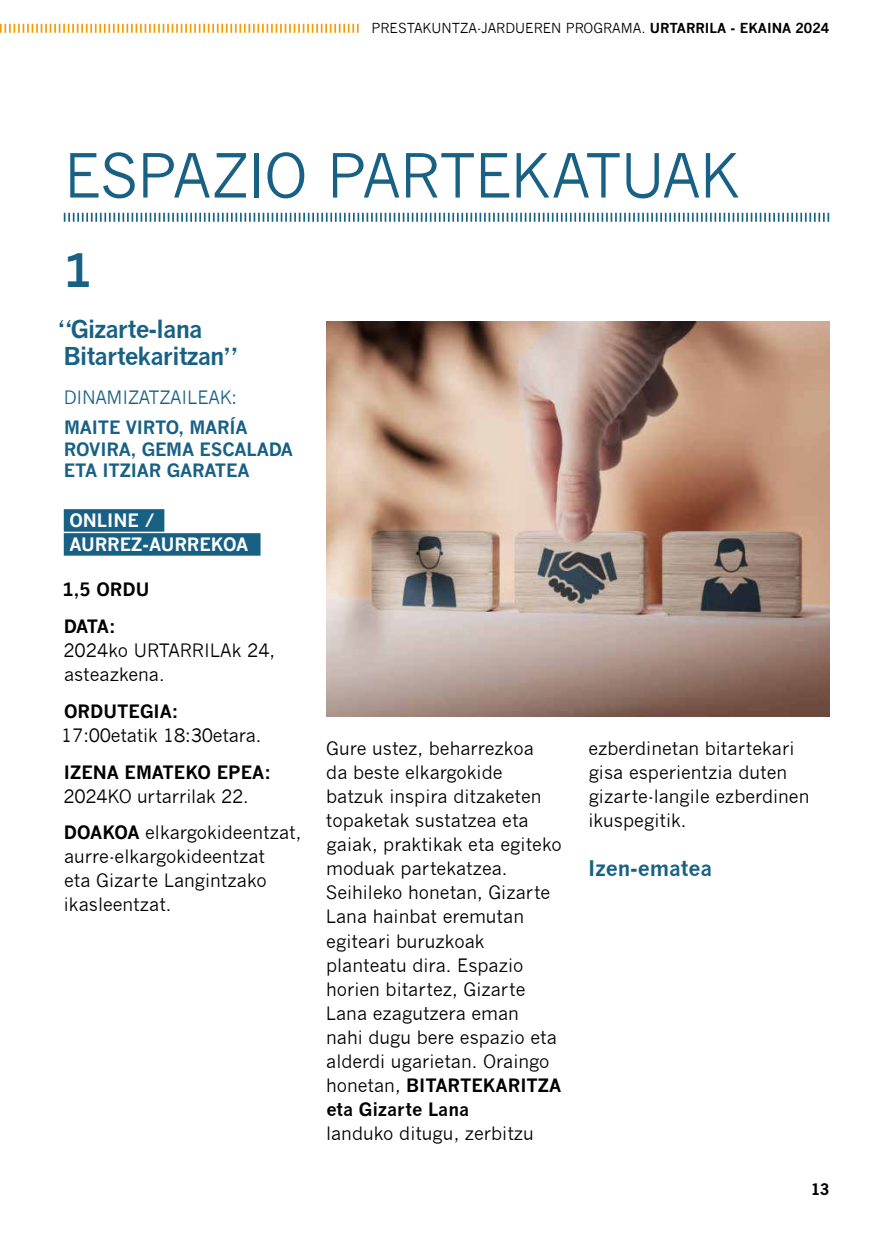
<style>
.page{position:relative;width:893px;height:1234px;background:#fff}
.page>*{position:absolute;margin:0;border:0;box-sizing:border-box;transform-origin:0 0}
.t1{font:60px "News Gothic";letter-spacing:-.025em;color:#186185}
.t2{font:700 45px "News Gothic";color:#186185}
.t3{font:700 24px/27px "News Gothic";letter-spacing:-.04em;color:#186185}
.t4{font:700 21px "News Gothic";color:#186185}
.t5{font:18px/24px "News Gothic";color:#000}
.t6{font:700 18px/21.6px "News Gothic";letter-spacing:-.01em;color:#186185}
.t7{font:700 18px "News Gothic";color:#000}
.t8{font:700 18px/24px "News Gothic";color:#fff}
.t9{font:18px "News Gothic";letter-spacing:-.01em;color:#186185}
.t10{font:700 18px/36.8px "News Gothic";letter-spacing:-.03em;color:#000}
.t11{font:700 15px "News Gothic Std";color:#000}
.t12{font:13.5px "News Gothic";color:#000}
.s1{font-weight:700}
</style>
<div class="page">
<svg style="left:0;top:24px;width:359px;height:9px"></svg>
<div style="left:64px;top:509px;width:100px;height:22px;background:#186185"></div>
<div style="left:64px;top:533px;width:197px;height:22px;background:#186185"></div>
<img style="left:326px;top:321px;width:503px;height:395px">
<svg style="left:64px;top:213px;width:765px;height:9px"></svg>
<p class="t12" style="left:371px;top:21px;width:459px">PRESTAKUNTZA-JARDUEREN PROGRAMA. <span class="s1">URTARRILA - EKAINA 2024</span></p>
<h1 class="t1" style="left:64px;top:141px;width:677px">ESPAZIO PARTEKATUAK</h1>
<h2 class="t2" style="left:64px;top:243px;width:30px">1</h2>
<h3 class="t3" style="left:58px;top:315px;width:181px">“Gizarte-lana<br>Bitartekaritzan”</h3>
<p class="t9" style="left:64px;top:387px;width:175px">DINAMIZATZAILEAK:</p>
<p class="t6" style="left:64px;top:416px;width:230px">MAITE VIRTO, MARÍA<br>ROVIRA, GEMA ESCALADA<br>ETA ITZIAR GARATEA</p>
<p class="t8" style="left:69px;top:508px;width:180px">ONLINE /<br>AURREZ-AURREKOA</p>
<p class="t10" style="left:63px;top:571px;width:88px">1,5 ORDU<br>DATA:</p>
<p class="t5" style="left:63px;top:638px;width:213px">2024ko URTARRILAk 24, asteazkena.</p>
<p class="t7" style="left:64px;top:700px;width:116px">ORDUTEGIA:</p>
<p class="t5" style="left:61px;top:723px;width:202px">17:00etatik 18:30etara.</p>
<p class="t7" style="left:64px;top:760px;width:208px">IZENA EMATEKO EPEA:</p>
<p class="t5" style="left:63px;top:777px;width:240px;line-height:36.8px">2024KO urtarrilak 22.<br><span class="s1">DOAKOA</span> elkargokideentzat,</p>
<p class="t5" style="left:64px;top:844px;width:205px;text-align:justify">aurre-elkargokideentzat eta Gizarte Langintzako ikasleentzat.</p>
<p class="t5" style="left:326px;top:736px;width:238px">Gure ustez, beharrezkoa<br>da beste elkargokide batzuk inspira ditzaketen topaketak sustatzea eta gaiak, praktikak eta egiteko moduak partekatzea.<br>Seihileko honetan, Gizarte<br>Lana hainbat eremutan egiteari buruzkoak planteatu dira. Espazio horien bitartez, Gizarte<br>Lana ezagutzera eman<br>nahi dugu bere espazio eta alderdi ugarietan. Oraingo honetan, <span class="s1">BITARTEKARITZA eta Gizarte Lana</span></p>
<p class="t5" style="left:326px;top:1120px;width:209px">landuko ditugu, zerbitzu</p>
<p class="t5" style="left:588px;top:736px;width:223px">ezberdinetan bitartekari gisa esperientzia duten gizarte-langile ezberdinen ikuspegitik.</p>
<p class="t4" style="left:588px;top:855px;width:126px">Izen-ematea</p>
<p class="t11" style="left:811px;top:1178px;width:20px">13</p>
</div>
